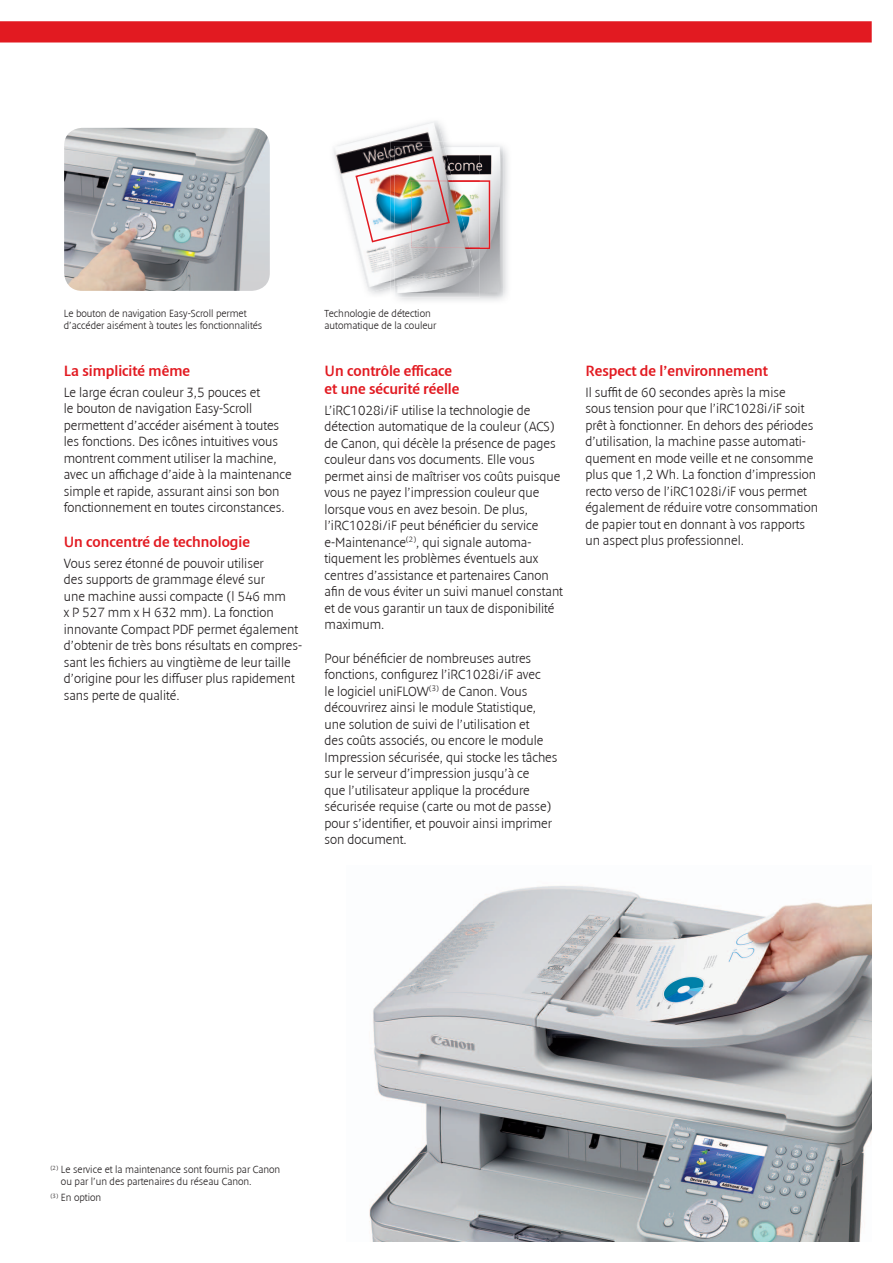
<style>
.page{position:relative;width:893px;height:1263px;background:#fff}
.page>*{position:absolute;margin:0;border:0;box-sizing:border-box;transform-origin:0 0}
.t1{font:15px/18px "Denda New";color:#e21a21}
.t2{font:300 13.5px/16.5px "Denda New";color:#231f20}
.t3{font:300 10.5px/12px "Denda New";color:#231f20}
</style>
<div class="page">
<img style="left:64px;top:128px;width:206px;height:163px">
<img style="left:369px;top:886px;width:503px;height:356px">
<img style="left:480px;top:146px;width:23px;height:151px">
<img style="left:390px;top:141px;width:90px;height:156px">
<img style="left:333px;top:127px;width:110px;height:166px">
<img style="left:390px;top:141px;width:54px;height:146px">
<img style="left:394px;top:146px;width:80px;height:140px">
<img style="left:355px;top:156px;width:135px;height:93px">
<svg style="left:0;top:21px;width:872px;height:106px"></svg>
<p class="t3" style="left:64px;top:308px;width:200px">Le bouton de navigation Easy-Scroll permet d’accéder aisément à toutes les fonctionnalités</p>
<p class="t3" style="left:325px;top:308px;width:113px">Technologie de détection automatique de la couleur</p>
<p class="t1" style="left:64px;top:362px;width:128px">La simplicité même</p>
<p class="t2" style="left:64px;top:384px;width:230px">Le large écran couleur 3,5 pouces et<br>le bouton de navigation Easy-Scroll permettent d’accéder aisément à toutes les fonctions. Des icônes intuitives vous montrent comment utiliser la machine, avec un affichage d’aide à la maintenance simple et rapide, assurant ainsi son bon fonctionnement en toutes circonstances.</p>
<p class="t1" style="left:64px;top:533px;width:188px">Un concentré de technologie</p>
<p class="t2" style="left:64px;top:555px;width:240px">Vous serez étonné de pouvoir utiliser<br>des supports de grammage élevé sur<br>une machine aussi compacte (l 546 mm<br>x P 527 mm x H 632 mm). La fonction innovante Compact PDF permet également d’obtenir de très bons résultats en com pres&shy;sant les fichiers au vingtième de leur taille d’origine pour les diffuser plus rapidement sans perte de qualité.</p>
<p class="t1" style="left:325px;top:362px;width:136px">Un contrôle efficace et une sécurité réelle</p>
<p class="t2" style="left:325px;top:402px;width:240px">L’iRC1028i/iF utilise la technologie de détection automatique de la couleur (ACS) de Canon, qui décèle la présence de pages couleur dans vos documents. Elle vous permet ainsi de maîtriser vos coûts puisque vous ne payez l’impression couleur que lorsque vous en avez besoin. De plus, l’iRC1028i/iF peut bénéficier du service e-Maintenance<sup>(2)</sup>, qui signale automa&shy;tiquement les problèmes éventuels aux centres d’assistance et partenaires Canon afin de vous éviter un suivi manuel constant et de vous garantir un taux de disponibilité maximum.</p>
<p class="t2" style="left:325px;top:650px;width:234px">Pour bénéficier de nombreuses autres fonctions, configurez l’iRC1028i/iF avec<br>le logiciel uniFLOW<sup>(3)</sup> de Canon. Vous découvrirez ainsi le module Statistique, une solution de suivi de l’utilisation et<br>des coûts associés, ou encore le module Impression sécurisée, qui stocke les tâches sur le serveur d’impression jusqu’à ce<br>que l’utilisateur applique la procédure sécurisée requise (carte ou mot de passe) pour s’identifier, et pouvoir ainsi imprimer son document.</p>
<p class="t1" style="left:585px;top:362px;width:184px">Respect de l’environnement</p>
<p class="t2" style="left:585px;top:384px;width:234px">Il suffit de 60 secondes après la mise<br>sous tension pour que l’iRC1028i/iF soit prêt à fonctionner. En dehors des périodes d’utilisation, la machine passe automati&shy;quement en mode veille et ne consomme plus que 1,2 Wh. La fonction d’impression recto verso de l’iRC1028i/iF vous permet également de réduire votre consommation de papier tout en donnant à vos rapports un aspect plus professionnel.</p>
<p class="t3" style="left:61px;top:1163px;width:221px;text-indent:-11px"><sup>(2)</sup> Le service et la maintenance sont fournis par Canon ou par l’un des partenaires du réseau Canon.</p>
<p class="t3" style="left:50px;top:1192px;width:52px"><sup>(3)</sup> En option</p>
</div>
